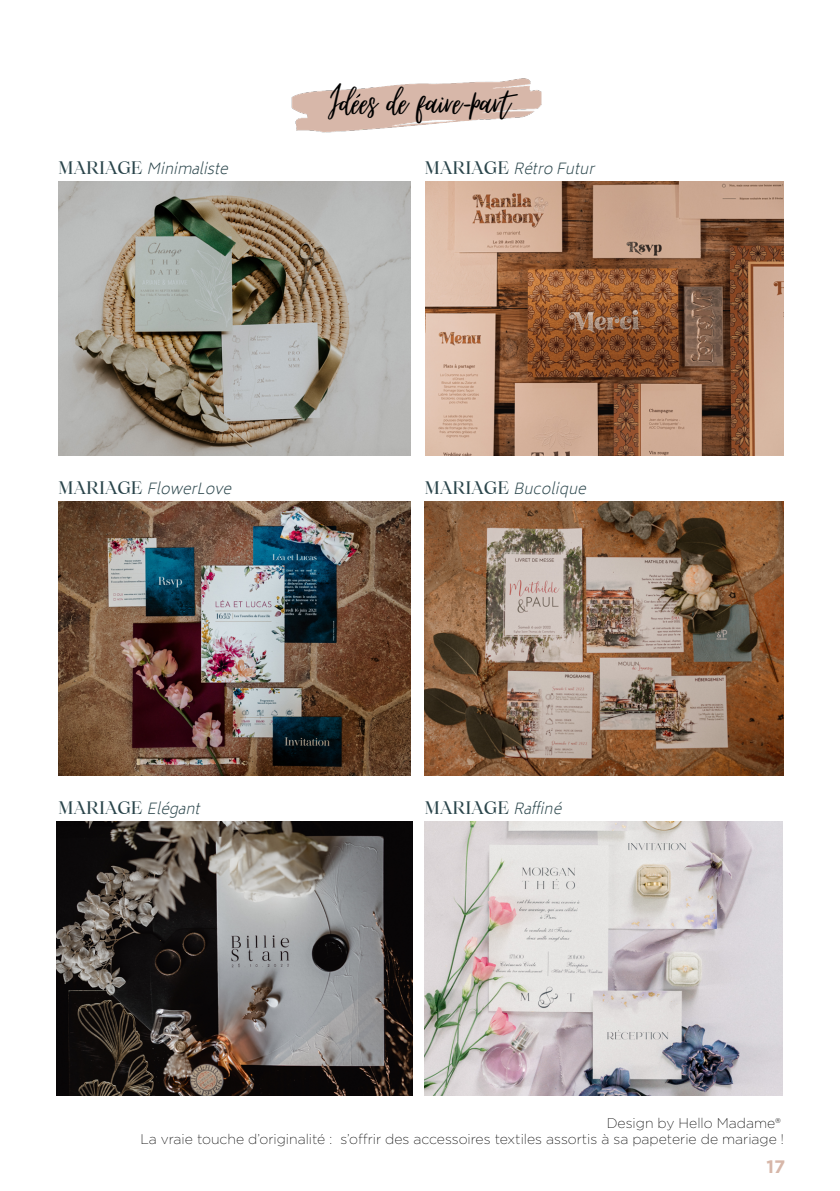
<style>
.page{position:relative;width:840px;height:1191px;background:#fff}
.page>*{position:absolute;margin:0;border:0;box-sizing:border-box;transform-origin:0 0}
.t1{font:49.2px "Virtual";color:#000}
.t2{font:700 18px "Gotham";color:#d7b7a9}
.t3{font:17.2px "Maharlika";color:#29444a}
.t4{font:italic 200 15px "Biryani";color:#29444a}
.t5{font:200 14px "Gotham";color:#000}
.s1{font-family:"Maharlika";font-weight:400;font-style:normal;font-size:17.2px}
.s2{font-family:"Biryani";font-weight:200;font-style:italic;font-size:15px}
</style>
<div class="page">
<img style="left:291px;top:78px;width:251px;height:55px">
<img style="left:59px;top:181px;width:351px;height:275px">
<img style="left:425px;top:181px;width:357px;height:275px">
<img style="left:59px;top:501px;width:351px;height:275px">
<img style="left:57px;top:821px;width:355px;height:274px">
<img style="left:424px;top:501px;width:358px;height:275px">
<img style="left:424px;top:821px;width:358px;height:274px">
<svg style="left:356px;top:93px;width:4px;height:5px"></svg>
<p class="t4" style="left:59px;top:160px;width:176px"><span class="s1">MARIAGE</span> Minimaliste</p>
<h1 class="t1" style="left:328px;top:78px;width:184px">Idees de faire-part</h1>
<p class="t4" style="left:424px;top:160px;width:176px"><span class="s1">MARIAGE</span> RétroFutur</p>
<p class="t4" style="left:59px;top:480px;width:179px"><span class="s1">MARIAGE</span> FlowerLove</p>
<p class="t3" style="left:59px;top:796px;width:148px">MARIAGE <span class="s2">Elégant</span></p>
<p class="t4" style="left:424px;top:480px;width:168px"><span class="s1">MARIAGE</span> Bucolique</p>
<p class="t3" style="left:424px;top:796px;width:143px">MARIAGE <span class="s2">Raffiné</span></p>
<p class="t5" style="left:606px;top:1114px;width:176px">Design by Hello Madame®</p>
<p class="t2" style="left:766px;top:1156px;width:20px">17</p>
<p class="t5" style="left:140px;top:1129px;width:644px">La vraie touche d’originalité : s’offrir des accessoires textiles assortis à sa papeterie de mariage !</p>
</div>
